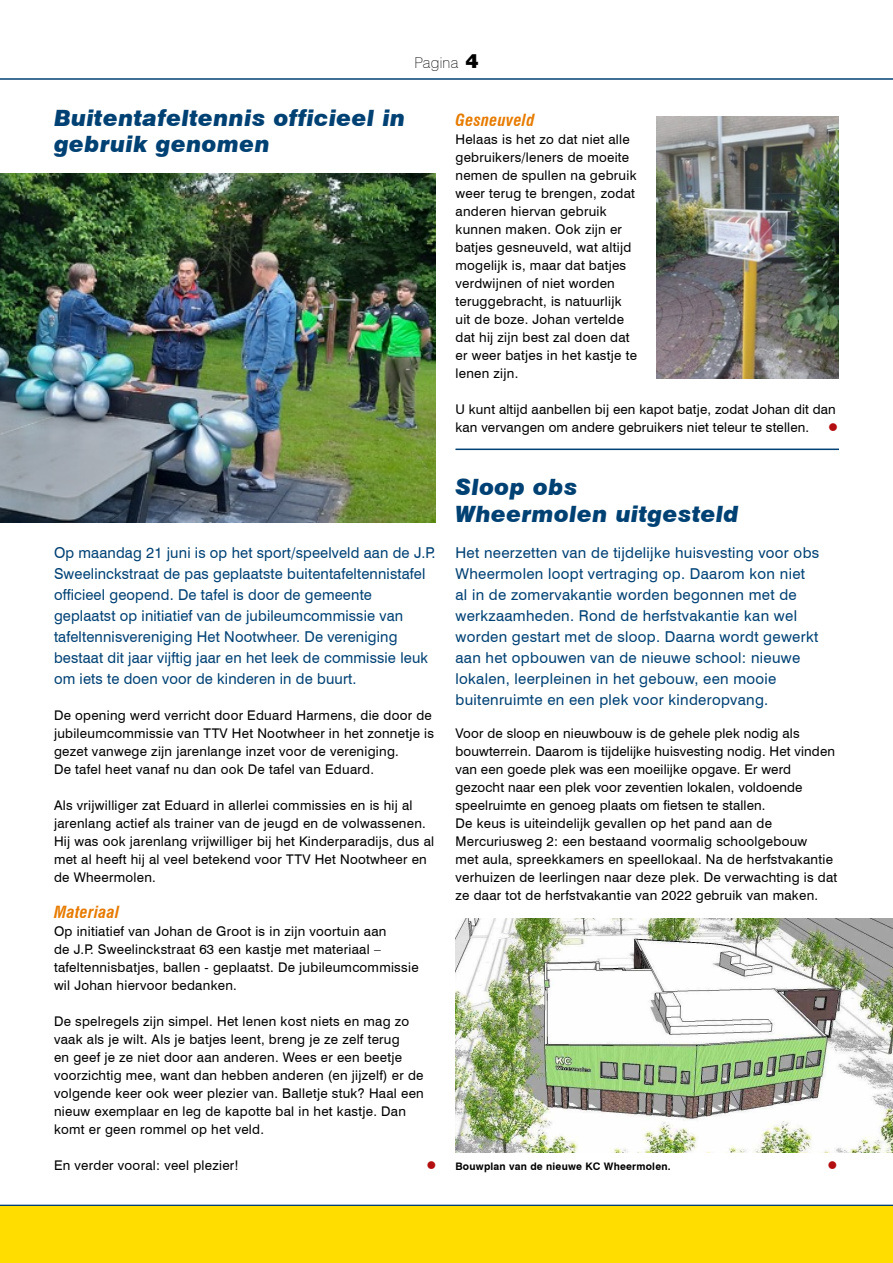
<style>
.page{position:relative;width:893px;height:1263px;background:#fff}
.page>*{position:absolute;margin:0;border:0;box-sizing:border-box;transform-origin:0 0}
.H1__Kop{font:italic 900 22.5px/27px "Swiss 721 BT";letter-spacing:.02em;color:#004174}
.H2__Subkop{font:italic 700 condensed 16.35px "Swiss 721 BT";letter-spacing:.02em;color:#e77b00}
.H__Introtekst{font:15px/21px "Swiss 721 BT";letter-spacing:.02em;color:#004174}
.t1{font:100 15px "Swiss 721 BT";letter-spacing:.02em;color:#000}
.P__Tekst_plat{font:13.35px/18px "Swiss 721 BT";letter-spacing:.02em;color:#000}
.P__Tekst_plat-2{font:13.35px "Wingdings";color:#b20e10}
.t2{font:700 10.35px "Swiss 721 BT";letter-spacing:.02em;color:#000}
.s1{font-family:"Swiss 721 BT Black No 2";font-weight:400;font-size:18px}
</style>
<div class="page">
<hr style="left:0;top:78px;width:893px;height:2px;background:#004174">
<hr style="left:0;top:1205px;width:893px;height:1px;background:#004174">
<div style="left:0;top:1206px;width:893px;height:57px;background:#fd0"></div>
<hr style="left:455px;top:449px;width:384px;height:1px;background:#004174">
<img style="left:0;top:173px;width:436px;height:349px">
<img style="left:656px;top:117px;width:183px;height:261px">
<img style="left:455px;top:918px;width:438px;height:234px">
<p class="t1" style="left:414px;top:53px;width:66px">Pagina <span class="s1">4</span></p>
<h1 class="H1__Kop" style="left:54px;top:104px;width:353px">Buitentafeltennis officieel in gebruik genomen</h1>
<h2 class="H2__Subkop" style="left:455px;top:110px;width:81px">Gesneuveld</h2>
<p class="P__Tekst_plat" style="left:455px;top:130px;width:183px">Helaas is het zo dat niet alle gebruikers/leners de moeite nemen de spullen na gebruik weer terug te brengen, zodat anderen hiervan gebruik kunnen maken. Ook zijn er batjes gesneuveld, wat altijd mogelijk is, maar dat batjes verdwijnen of niet worden teruggebracht, is natuurlijk uit de boze. Johan vertelde dat hij zijn best zal doen dat er weer batjes in het kastje te lenen zijn.</p>
<p class="P__Tekst_plat" style="left:455px;top:400px;width:382px">U kunt altijd aanbellen bij een kapot batje, zodat Johan dit dan kan vervangen om andere gebruikers niet teleur te stellen.</p>
<p class="P__Tekst_plat-2" style="left:828px;top:420px;width:11px">●</p>
<p class="H__Introtekst" style="left:54px;top:542px;width:383px">Op maandag 21 juni is op het sport/speelveld aan de J.P.<br>Sweelinckstraat de pas geplaatste buitentafeltennistafel officieel geopend. De tafel is door de gemeente geplaatst op initiatief van de jubileumcommissie van tafeltennisvereniging Het Nootwheer. De vereniging bestaat dit jaar vijftig jaar en het leek de commissie leuk om iets te doen voor de kinderen in de buurt.</p>
<p class="P__Tekst_plat" style="left:54px;top:706px;width:382px">De opening werd verricht door Eduard Harmens, die door de jubileumcommissie van TTV Het Nootwheer in het zonnetje is gezet vanwege zijn jarenlange inzet voor de vereniging.</p>
<p class="P__Tekst_plat" style="left:54px;top:760px;width:322px">De tafel heet vanaf nu dan ook De tafel van Eduard.</p>
<p class="P__Tekst_plat" style="left:54px;top:796px;width:382px">Als vrijwilliger zat Eduard in allerlei commissies en is hij al jarenlang actief als trainer van de jeugd en de volwassenen.<br>Hij was ook jarenlang vrijwilliger bij het Kinderparadijs, dus al met al heeft hij al veel betekend voor TTV Het Nootwheer en de Wheermolen.</p>
<h2 class="H2__Subkop" style="left:54px;top:902px;width:67px">Materiaal</h2>
<p class="P__Tekst_plat" style="left:54px;top:922px;width:366px">Op initiatief van Johan de Groot is in zijn voortuin aan<br>de J.P. Sweelinckstraat 63 een kastje met materiaal – tafeltennisbatjes, ballen - geplaatst. De jubileumcommissie wil Johan hiervoor bedanken.</p>
<p class="P__Tekst_plat" style="left:54px;top:1012px;width:371px">De spelregels zijn simpel. Het lenen kost niets en mag zo vaak als je wilt. Als je batjes leent, breng je ze zelf terug<br>en geef je ze niet door aan anderen. Wees er een beetje voorzichtig mee, want dan hebben anderen (en jijzelf) er de volgende keer ook weer plezier van. Balletje stuk? Haal een nieuw exemplaar en leg de kapotte bal in het kastje. Dan komt er geen rommel op het veld.</p>
<p class="P__Tekst_plat" style="left:54px;top:1156px;width:186px">En verder vooral: veel plezier!</p>
<p class="P__Tekst_plat-2" style="left:427px;top:1158px;width:11px">●</p>
<h1 class="H1__Kop" style="left:455px;top:473px;width:285px">Sloop obs<br>Wheermolen uitgesteld</h1>
<p class="H__Introtekst" style="left:455px;top:542px;width:365px">Het neerzetten van de tijdelijke huisvesting voor obs Wheermolen loopt vertraging op. Daarom kon niet al in de zomervakantie worden begonnen met de werkzaamheden. Rond de herfstvakantie kan wel worden gestart met de sloop. Daarna wordt gewerkt aan het opbouwen van de nieuwe school: nieuwe lokalen, leerpleinen in het gebouw, een mooie buitenruimte en een plek voor kinderopvang.</p>
<p class="P__Tekst_plat" style="left:455px;top:724px;width:381px">Voor de sloop en nieuwbouw is de gehele plek nodig als bouwterrein. Daarom is tijdelijke huisvesting nodig. Het vinden van een goede plek was een moeilijke opgave. Er werd gezocht naar een plek voor zeventien lokalen, voldoende speelruimte en genoeg plaats om fietsen te stallen.</p>
<p class="P__Tekst_plat" style="left:455px;top:814px;width:383px">De keus is uiteindelijk gevallen op het pand aan de Mercuriusweg 2: een bestaand voormalig schoolgebouw<br>met aula, spreekkamers en speellokaal. Na de herfstvakantie verhuizen de leerlingen naar deze plek. De verwachting is dat ze daar tot de herfstvakantie van 2022 gebruik van maken.</p>
<p class="t2" style="left:455px;top:1160px;width:217px">Bouwplan van de nieuwe KC Wheermolen.</p>
<p class="P__Tekst_plat-2" style="left:827px;top:1158px;width:11px">●</p>
</div>
